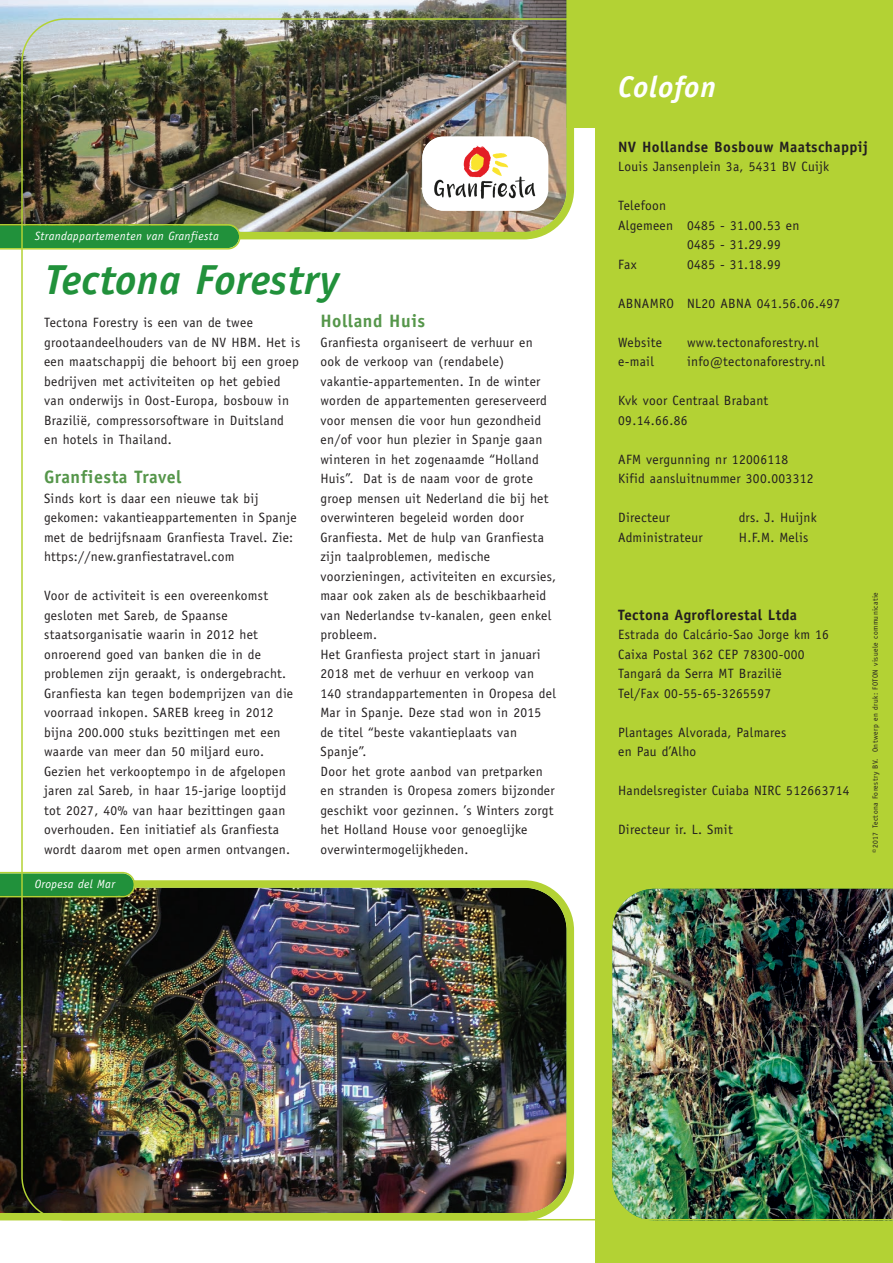
<style>
.page{position:relative;width:893px;height:1263px;background:#fff}
.page>*{position:absolute;margin:0;border:0;box-sizing:border-box;transform-origin:0 0}
.t1{font:italic 700 42px "Officina Sans";letter-spacing:.01em;color:#21913b}
.t2{font:italic 700 30px "Officina Sans";letter-spacing:.03em;color:#fff}
.t3{font:700 18px "Officina Sans";letter-spacing:.03em;color:#55964a}
.t4{font:700 15px "Officina Sans";letter-spacing:.03em;color:#231f20}
.t5{font:13.5px/19.5px "Officina Sans";letter-spacing:.025em;color:#231f20}
.t6{font:italic 12px "Officina Sans";letter-spacing:.025em;color:#fff}
.t7{font:7.5px "Officina Sans";letter-spacing:.06em;color:#231f20}
</style>
<div class="page">
<img style="left:0;top:0;width:574px;height:224px">
<svg style="left:0;top:897px;width:21px;height:323px;background:#161610"></svg>
<div style="left:595px;top:0;width:298px;height:1263px;background:#b3d234"></div>
<svg style="left:0;top:224px;width:21px;height:26px"></svg>
<svg style="left:0;top:872px;width:21px;height:25px"></svg>
<img style="left:21px;top:18px;width:872px;height:1202px">
<p class="t6" style="left:35px;top:231px;width:186px">Strandappartementen van Granfiesta</p>
<h1 class="t1" style="left:44px;top:264px;width:297px">Tectona Forestry</h1>
<p class="t5" style="left:44px;top:314px;width:258px">Tectona Forestry is een van de twee grootaandeelhouders van de NV HBM. Het is een maatschappij die behoort bij een groep bedrijven met activiteiten op het gebied van onderwijs in Oost-Europa, bosbouw in Brazilië, compressorsoftware in Duitsland en hotels in Thailand.</p>
<h3 class="t3" style="left:44px;top:470px;width:139px">Granfiesta Travel</h3>
<p class="t5" style="left:44px;top:489px;width:254px">Sinds kort is daar een nieuwe tak bij gekomen: vakantieappartementen in Spanje met de bedrijfsnaam Granfiesta Travel. Zie: https://new.granfiestatravel.com</p>
<p class="t5" style="left:44px;top:587px;width:251px">Voor de activiteit is een overeenkomst gesloten met Sareb, de Spaanse staatsorganisatie waarin in 2012 het onroerend goed van banken die in de problemen zijn geraakt, is ondergebracht.<br>Granfiesta kan tegen bodemprijzen van die voorraad inkopen. SAREB kreeg in 2012 bijna 200.000 stuks bezittingen met een waarde van meer dan 50 miljard euro.<br>Gezien het verkooptempo in de afgelopen jaren zal Sareb, in haar 15-jarige looptijd tot 2027, 40% van haar bezittingen gaan overhouden. Een initiatief als Granfiesta wordt daarom met open armen ontvangen.</p>
<p class="t6" style="left:35px;top:879px;width:82px">Oropesa del Mar</p>
<h3 class="t3" style="left:320px;top:314px;width:106px">Holland Huis</h3>
<p class="t5" style="left:320px;top:333px;width:237px">Granfiesta organiseert de verhuur en ook de verkoop van (rendabele) vakantie-appartementen. In de winter worden de appartementen gereserveerd voor mensen die voor hun gezondheid en/of voor hun plezier in Spanje gaan winteren in het zogenaamde “Holland Huis”. Dat is de naam voor de grote groep mensen uit Nederland die bij het overwinteren begeleid worden door Granfiesta. Met de hulp van Granfiesta zijn taalproblemen, medische voorzieningen, activiteiten en excursies, maar ook zaken als de beschikbaarheid van Nederlandse tv-kanalen, geen enkel probleem.<br>Het Granfiesta project start in januari 2018 met de verhuur en verkoop van 140 strandappartementen in Oropesa del Mar in Spanje. Deze stad won in 2015 de titel “beste vakantieplaats van Spanje”.<br>Door het grote aanbod van pretparken en stranden is Oropesa zomers bijzonder geschikt voor gezinnen. ’s Winters zorgt het Holland House voor genoeglijke overwintermogelijkheden.</p>
<h2 class="t2" style="left:618px;top:76px;width:99px">Colofon</h2>
<p class="t4" style="left:618px;top:141px;width:251px">NV Hollandse Bosbouw Maatschappij</p>
<p class="t5" style="left:618px;top:158px;width:213px">Louis Jansenplein 3a, 5431 BV Cuijk</p>
<p class="t5" style="left:618px;top:197px;width:50px">Telefoon</p>
<p class="t5" style="left:618px;top:216px;width:183px">Algemeen 0485 - 31.00.53 en</p>
<p class="t5" style="left:687px;top:236px;width:95px">0485 - 31.29.99</p>
<p class="t5" style="left:618px;top:255px;width:20px">Fax</p>
<p class="t5" style="left:687px;top:255px;width:95px">0485 - 31.18.99</p>
<p class="t5" style="left:618px;top:294px;width:224px">ABNAMRO NL20 ABNA 041.56.06.497</p>
<p class="t5" style="left:618px;top:333px;width:46px">Website</p>
<p class="t5" style="left:687px;top:333px;width:133px">www.tectonaforestry.nl</p>
<p class="t5" style="left:618px;top:353px;width:37px">e-mail</p>
<p class="t5" style="left:687px;top:353px;width:139px">info@tectonaforestry.nl</p>
<p class="t5" style="left:618px;top:392px;width:152px">Kvk voor Centraal Brabant<br>09.14.66.86</p>
<p class="t5" style="left:618px;top:450px;width:197px">AFM vergunning nr 12006118<br>Kifid aansluitnummer 300.003312</p>
<p class="t5" style="left:618px;top:509px;width:53px">Directeur</p>
<p class="t5" style="left:739px;top:509px;width:80px">drs. J. Huijnk</p>
<p class="t5" style="left:618px;top:528px;width:86px">Administrateur</p>
<p class="t5" style="left:739px;top:528px;width:71px">H.F.M. Melis</p>
<p class="t4" style="left:618px;top:609px;width:181px">Tectona Agroflorestal Ltda</p>
<p class="t5" style="left:618px;top:626px;width:212px">Estrada do Calcário-Sao Jorge km 16<br>Caixa Postal 362 CEP 78300-000<br>Tangará da Serra MT Brazilië<br>Tel/Fax 00-55-65-3265597</p>
<p class="t5" style="left:618px;top:723px;width:170px">Plantages Alvorada, Palmares en Pau d’Alho</p>
<p class="t5" style="left:618px;top:782px;width:233px">Handelsregister Cuiaba NIRC 512663714</p>
<p class="t5" style="left:618px;top:821px;width:116px">Directeur ir. L. Smit</p>
<p class="t7" style="left:872px;top:853px;width:262px;rotate:-90deg">©2017 Tectona Forestry BV. Ontwerp en druk: FOTON visuele communicatie</p>
</div>
